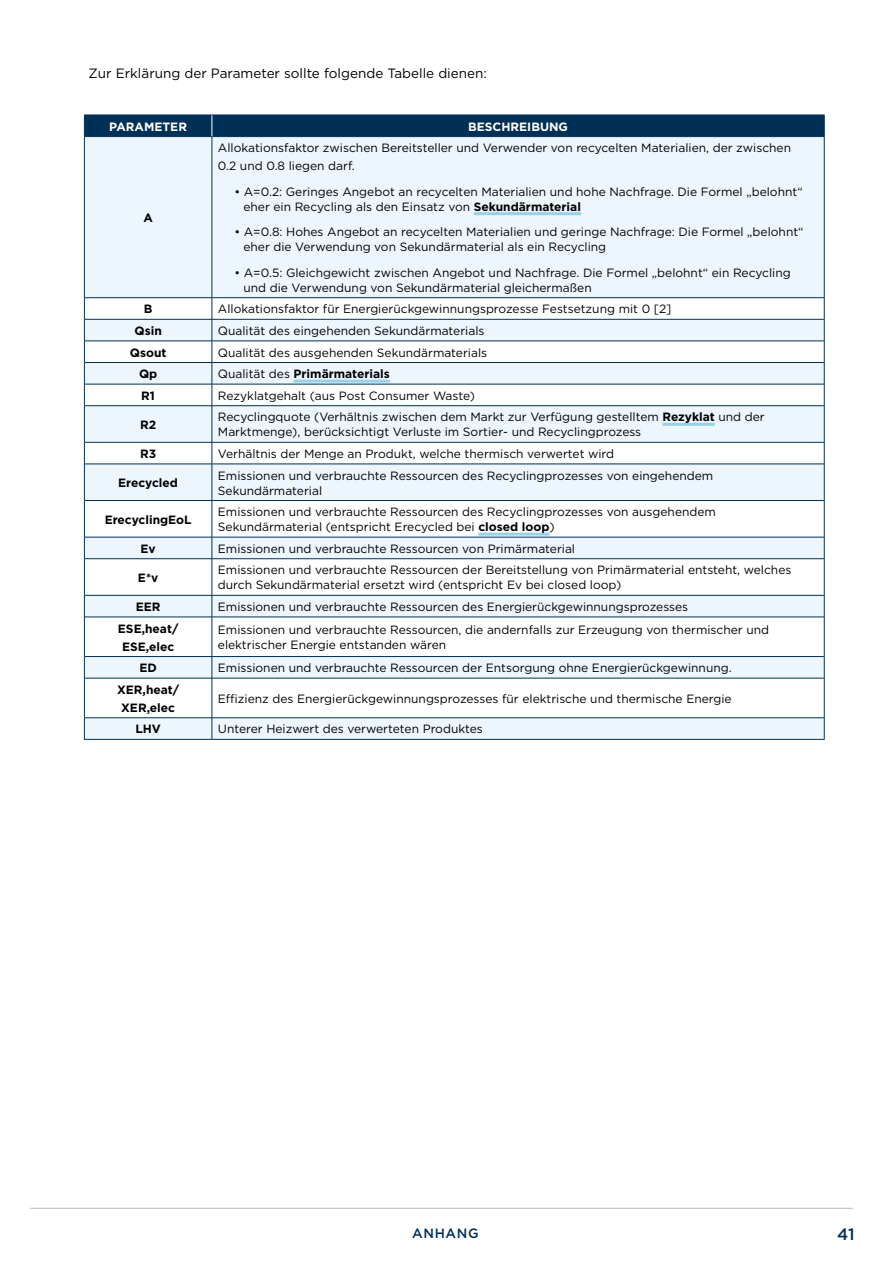
<style>
.page{position:relative;width:893px;height:1263px;background:#fff}
.page>*{position:absolute;margin:0;border:0;box-sizing:border-box;transform-origin:0 0}
.t1{font:500 16.5px "Gotham";color:#003056}
.t2{font:13.5px "Gotham";color:#000}
.t3{font:500 13.5px "Gotham";letter-spacing:.05em;color:#003056}
.t4{font:12px/15px "Gotham";color:#000}
.t5{font:700 12px/18px "Gotham";color:#000;text-align:center}
.t6{font:700 12px "Gotham";color:#fff}
.s1{font-weight:700}
.s2{font-weight:400}
</style>
<div class="page">
<hr style="left:30px;top:1208px;width:823px;height:1px;background:#bec3c6">
<div style="left:85px;top:137px;width:739px;height:602px;background:#edf6fc"></div>
<svg style="left:85px;top:298px;width:739px;height:419px"></svg>
<hr style="left:212px;top:137px;width:1px;height:160px;background:#003056">
<hr style="left:85px;top:297px;width:127px;height:1px;background:#003056">
<hr style="left:212px;top:297px;width:612px;height:1px;background:#003056">
<hr style="left:85px;top:319px;width:127px;height:1px;background:#003056">
<hr style="left:212px;top:319px;width:612px;height:1px;background:#003056">
<hr style="left:85px;top:341px;width:127px;height:1px;background:#003056">
<hr style="left:212px;top:341px;width:612px;height:1px;background:#003056">
<hr style="left:85px;top:362px;width:127px;height:1px;background:#003056">
<hr style="left:212px;top:362px;width:612px;height:1px;background:#003056">
<hr style="left:85px;top:384px;width:127px;height:1px;background:#003056">
<hr style="left:212px;top:384px;width:612px;height:1px;background:#003056">
<svg style="left:212px;top:298px;width:1px;height:107px"></svg>
<hr style="left:85px;top:405px;width:127px;height:1px;background:#003056">
<hr style="left:212px;top:405px;width:612px;height:1px;background:#003056">
<hr style="left:212px;top:406px;width:1px;height:36px;background:#003056">
<hr style="left:85px;top:442px;width:127px;height:1px;background:#003056">
<hr style="left:212px;top:442px;width:612px;height:1px;background:#003056">
<svg style="left:212px;top:442px;width:1px;height:22px"></svg>
<hr style="left:85px;top:464px;width:127px;height:1px;background:#003056">
<hr style="left:212px;top:464px;width:612px;height:1px;background:#003056">
<hr style="left:212px;top:464px;width:1px;height:36px;background:#003056">
<hr style="left:85px;top:500px;width:127px;height:1px;background:#003056">
<hr style="left:212px;top:500px;width:612px;height:1px;background:#003056">
<hr style="left:212px;top:501px;width:1px;height:36px;background:#003056">
<hr style="left:85px;top:537px;width:127px;height:1px;background:#003056">
<hr style="left:212px;top:537px;width:612px;height:1px;background:#003056">
<svg style="left:212px;top:537px;width:1px;height:21px"></svg>
<hr style="left:85px;top:558px;width:127px;height:1px;background:#003056">
<hr style="left:212px;top:558px;width:612px;height:1px;background:#003056">
<hr style="left:212px;top:559px;width:1px;height:36px;background:#003056">
<hr style="left:85px;top:595px;width:127px;height:1px;background:#003056">
<hr style="left:212px;top:595px;width:612px;height:1px;background:#003056">
<svg style="left:212px;top:595px;width:1px;height:22px"></svg>
<hr style="left:85px;top:617px;width:127px;height:1px;background:#003056">
<hr style="left:212px;top:617px;width:612px;height:1px;background:#003056">
<hr style="left:212px;top:617px;width:1px;height:39px;background:#003056">
<hr style="left:85px;top:656px;width:127px;height:1px;background:#003056">
<hr style="left:212px;top:656px;width:612px;height:1px;background:#003056">
<svg style="left:212px;top:657px;width:1px;height:21px"></svg>
<hr style="left:85px;top:678px;width:127px;height:1px;background:#003056">
<hr style="left:212px;top:678px;width:612px;height:1px;background:#003056">
<hr style="left:212px;top:678px;width:1px;height:39px;background:#003056">
<hr style="left:85px;top:717px;width:127px;height:1px;background:#003056">
<hr style="left:212px;top:717px;width:612px;height:1px;background:#003056">
<svg style="left:212px;top:718px;width:1px;height:21px"></svg>
<hr style="left:84px;top:137px;width:1px;height:161px;background:#003056">
<hr style="left:824px;top:137px;width:1px;height:161px;background:#003056">
<svg style="left:84px;top:298px;width:1px;height:108px"></svg>
<svg style="left:824px;top:298px;width:1px;height:108px"></svg>
<hr style="left:84px;top:406px;width:1px;height:36px;background:#003056">
<hr style="left:824px;top:406px;width:1px;height:36px;background:#003056">
<svg style="left:84px;top:442px;width:1px;height:22px"></svg>
<svg style="left:824px;top:442px;width:1px;height:22px"></svg>
<hr style="left:84px;top:464px;width:1px;height:36px;background:#003056">
<hr style="left:824px;top:464px;width:1px;height:36px;background:#003056">
<hr style="left:84px;top:500px;width:1px;height:37px;background:#003056">
<hr style="left:824px;top:500px;width:1px;height:37px;background:#003056">
<svg style="left:84px;top:537px;width:1px;height:22px"></svg>
<svg style="left:824px;top:537px;width:1px;height:22px"></svg>
<hr style="left:84px;top:559px;width:1px;height:36px;background:#003056">
<hr style="left:824px;top:559px;width:1px;height:36px;background:#003056">
<svg style="left:84px;top:595px;width:1px;height:22px"></svg>
<svg style="left:824px;top:595px;width:1px;height:22px"></svg>
<hr style="left:84px;top:617px;width:1px;height:39px;background:#003056">
<hr style="left:824px;top:617px;width:1px;height:39px;background:#003056">
<svg style="left:84px;top:656px;width:1px;height:22px"></svg>
<svg style="left:824px;top:656px;width:1px;height:22px"></svg>
<hr style="left:84px;top:678px;width:1px;height:40px;background:#003056">
<hr style="left:824px;top:678px;width:1px;height:40px;background:#003056">
<svg style="left:84px;top:718px;width:1px;height:21px"></svg>
<svg style="left:824px;top:718px;width:1px;height:21px"></svg>
<hr style="left:84px;top:739px;width:128px;height:1px;background:#003056">
<hr style="left:212px;top:739px;width:613px;height:1px;background:#003056">
<div style="left:84px;top:115px;width:741px;height:22px;background:#003056"></div>
<hr style="left:474px;top:212px;width:107px;height:3px;background:#98d1ea">
<hr style="left:294px;top:380px;width:96px;height:3px;background:#98d1ea">
<hr style="left:662px;top:423px;width:53px;height:3px;background:#98d1ea">
<hr style="left:478px;top:533px;width:72px;height:3px;background:#98d1ea">
<p class="t2" style="left:89px;top:65px;width:400px">Zur Erklärung der Parameter sollte folgende Tabelle dienen:</p>
<p class="t6" style="left:109px;top:118px;width:79px">PARAMETER</p>
<p class="t6" style="left:468px;top:118px;width:101px">BESCHREIBUNG</p>
<p class="t5" style="left:143px;top:209px;width:11px">A</p>
<p class="t4" style="left:218px;top:139px;width:575px;line-height:18px">Allokationsfaktor zwischen Bereitsteller und Verwender von recycelten Materialien, der zwischen<br>0.2 und 0.8 liegen darf.</p>
<p class="t4" style="left:243px;top:184px;width:561px;text-indent:-9px">• A=0.2: Geringes Angebot an recycelten Materialien und hohe Nachfrage. Die Formel „belohnt“ eher ein Recycling als den Einsatz von <span class="s1">Sekundärmaterial</span></p>
<p class="t4" style="left:243px;top:224px;width:562px;text-indent:-9px">• A=0.8: Hohes Angebot an recycelten Materialien und geringe Nachfrage: Die Formel „belohnt“ eher die Verwendung von Sekundärmaterial als ein Recycling</p>
<p class="t4" style="left:243px;top:265px;width:549px;text-indent:-9px">• A=0.5: Gleichgewicht zwischen Angebot und Nachfrage. Die Formel „belohnt“ ein Recycling und die Verwendung von Sekundärmaterial gleichermaßen</p>
<p class="t5" style="left:144px;top:300px;width:10px">B</p>
<p class="t4" style="left:218px;top:301px;width:455px">Allokationsfaktor für Energierückgewinnungsprozesse Festsetzung mit 0 [2]</p>
<p class="t5" style="left:134px;top:322px;width:29px">Qsin</p>
<p class="t4" style="left:218px;top:323px;width:268px">Qualität des eingehenden Sekundärmaterials</p>
<p class="t5" style="left:130px;top:343px;width:38px">Qsout</p>
<p class="t4" style="left:218px;top:344px;width:271px">Qualität des ausgehenden Sekundärmaterials</p>
<p class="t5" style="left:139px;top:365px;width:20px">Qp</p>
<p class="t5" style="left:218px;top:365px;width:173px"><span class="s2">Qualität des</span> Primärmaterials</p>
<p class="t5" style="left:141px;top:386px;width:15px">R1</p>
<p class="t4" style="left:218px;top:388px;width:259px">Rezyklatgehalt (aus Post Consumer Waste)</p>
<p class="t5" style="left:140px;top:415px;width:18px">R2</p>
<p class="t4" style="left:218px;top:409px;width:548px">Recyclingquote (Verhältnis zwischen dem Markt zur Verfügung gestelltem <span class="s1">Rezyklat</span> und der<br>Marktmenge), berücksichtigt Verluste im Sortier- und Recyclingprozess</p>
<p class="t5" style="left:140px;top:445px;width:18px">R3</p>
<p class="t4" style="left:218px;top:446px;width:398px">Verhältnis der Menge an Produkt, welche thermisch verwertet wird</p>
<p class="t5" style="left:118px;top:474px;width:61px">Erecycled</p>
<p class="t4" style="left:218px;top:467px;width:497px">Emissionen und verbrauchte Ressourcen des Recyclingprozesses von eingehendem<br>Sekundärmaterial</p>
<p class="t5" style="left:105px;top:510px;width:88px">ErecyclingEoL</p>
<p class="t4" style="left:218px;top:504px;width:500px">Emissionen und verbrauchte Ressourcen des Recyclingprozesses von ausgehendem<br>Sekundärmaterial (entspricht Erecycled bei <span class="s1">closed loop</span>)</p>
<p class="t5" style="left:141px;top:539px;width:17px">Ev</p>
<p class="t4" style="left:218px;top:541px;width:359px">Emissionen und verbrauchte Ressourcen von Primärmaterial</p>
<p class="t5" style="left:138px;top:568px;width:22px">E*v</p>
<p class="t4" style="left:218px;top:562px;width:575px">Emissionen und verbrauchte Ressourcen der Bereitstellung von Primärmaterial entsteht, welches durch Sekundärmaterial ersetzt wird (entspricht Ev bei closed loop)</p>
<p class="t5" style="left:136px;top:598px;width:26px">EER</p>
<p class="t4" style="left:218px;top:599px;width:472px">Emissionen und verbrauchte Ressourcen des Energierückgewinnungsprozesses</p>
<p class="t5" style="left:118px;top:619px;width:62px">ESE,heat/<br>ESE,elec</p>
<p class="t4" style="left:218px;top:622px;width:553px">Emissionen und verbrauchte Ressourcen, die andernfalls zur Erzeugung von thermischer und elektrischer Energie entstanden wären</p>
<p class="t5" style="left:139px;top:659px;width:19px">ED</p>
<p class="t4" style="left:218px;top:660px;width:515px">Emissionen und verbrauchte Ressourcen der Entsorgung ohne Energierückgewinnung.</p>
<p class="t5" style="left:117px;top:680px;width:64px">XER,heat/<br>XER,elec</p>
<p class="t4" style="left:218px;top:691px;width:515px">Effizienz des Energierückgewinnungsprozesses für elektrische und thermische Energie</p>
<p class="t5" style="left:135px;top:720px;width:27px">LHV</p>
<p class="t4" style="left:218px;top:721px;width:266px">Unterer Heizwert des verwerteten Produktes</p>
<p class="t3" style="left:412px;top:1224px;width:68px">ANHANG</p>
<h1 class="t1" style="left:837px;top:1223px;width:19px">41</h1>
</div>
